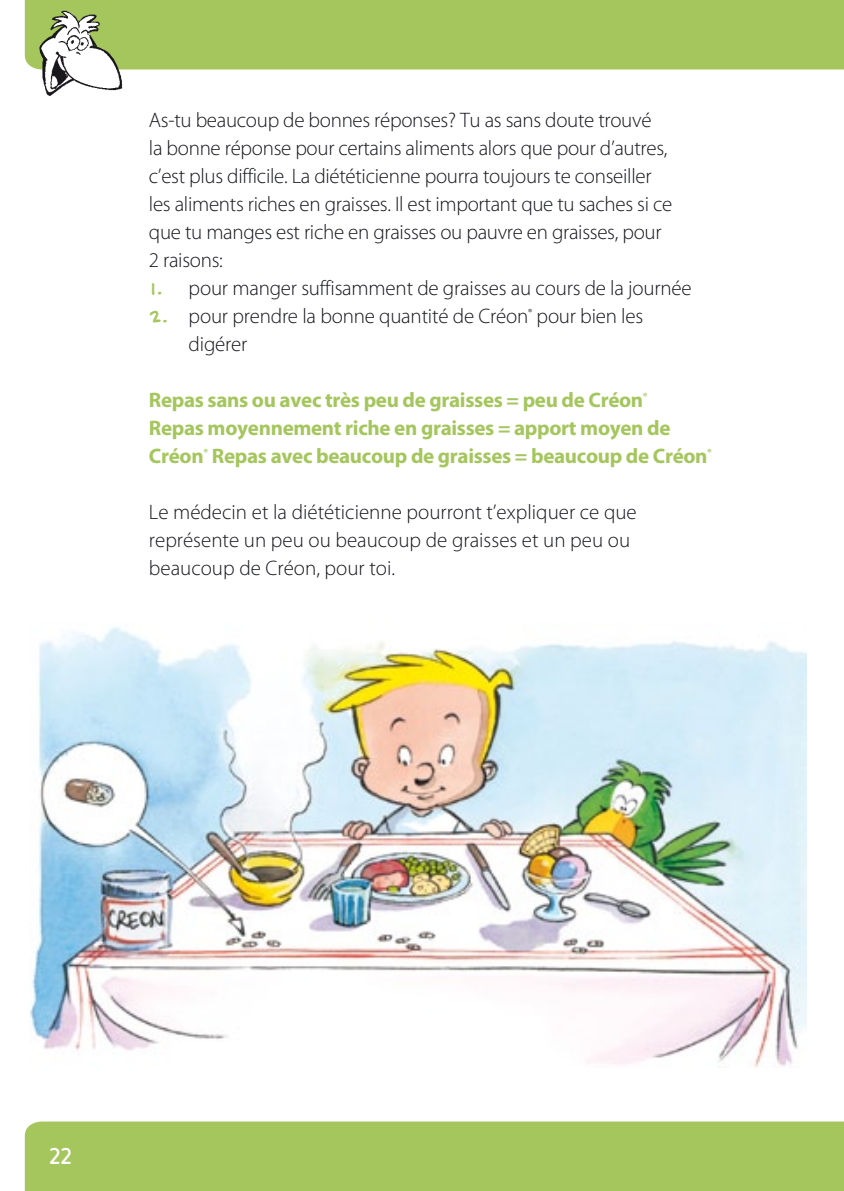
<style>
.page{position:relative;width:844px;height:1191px;background:#fff}
.page>*{position:absolute;margin:0;border:0;box-sizing:border-box;transform-origin:0 0}
.t1{font:700 22.75px "Netto";color:#fff}
.t2{font:300 21px/28px "Myriad Pro";letter-spacing:-.015em;color:#16171d}
.t3{font:700 21px/28px "Myriad Pro";letter-spacing:-.015em;color:#a4c65d}
.s1{font-family:"Providence Sans";font-weight:700;color:#a4c65d}
</style>
<div class="page">
<img style="left:30px;top:627px;width:776px;height:440px">
<svg style="left:843px;top:0;width:1px;height:69px"></svg>
<svg style="left:843px;top:1121px;width:1px;height:70px"></svg>
<div style="left:25px;top:0;width:818px;height:69px;background:#a4c65d"></div>
<div style="left:25px;top:1121px;width:818px;height:70px;background:#a4c65d"></div>
<img style="left:29px;top:2px;width:104px;height:94px">
<p class="t2" style="left:149px;top:106px;width:524px">As-tu beaucoup de bonnes réponses? Tu as sans doute trouvé<br>la bonne réponse pour certains aliments alors que pour d’autres, c’est plus difficile. La diététicienne pourra toujours te conseiller les aliments riches en graisses. Il est important que tu saches si ce que tu manges est riche en graisses ou pauvre en graisses, pour 2 raisons:</p>
<p class="t2" style="left:149px;top:274px;width:544px"><span class="s1">1.</span> pour manger suffisamment de graisses au cours de la journée</p>
<p class="t2" style="left:189px;top:302px;width:456px;text-indent:-40px"><span class="s1">2.</span> pour prendre la bonne quantité de Créon<sup>®</sup> pour bien les digérer</p>
<p class="t3" style="left:149px;top:385px;width:564px">Repas sans ou avec très peu de graisses = peu de Créon<sup>®<br></sup>Repas moyennement riche en graisses = apport moyen de<br>Créon<sup>®</sup> Repas avec beaucoup de graisses = beaucoup de Créon<sup>®</sup></p>
<p class="t2" style="left:149px;top:498px;width:489px">Le médecin et la diététicienne pourront t’expliquer ce que représente un peu ou beaucoup de graisses et un peu ou beaucoup de Créon, pour toi.</p>
<p class="t1" style="left:50px;top:1141px;width:24px">22</p>
</div>
